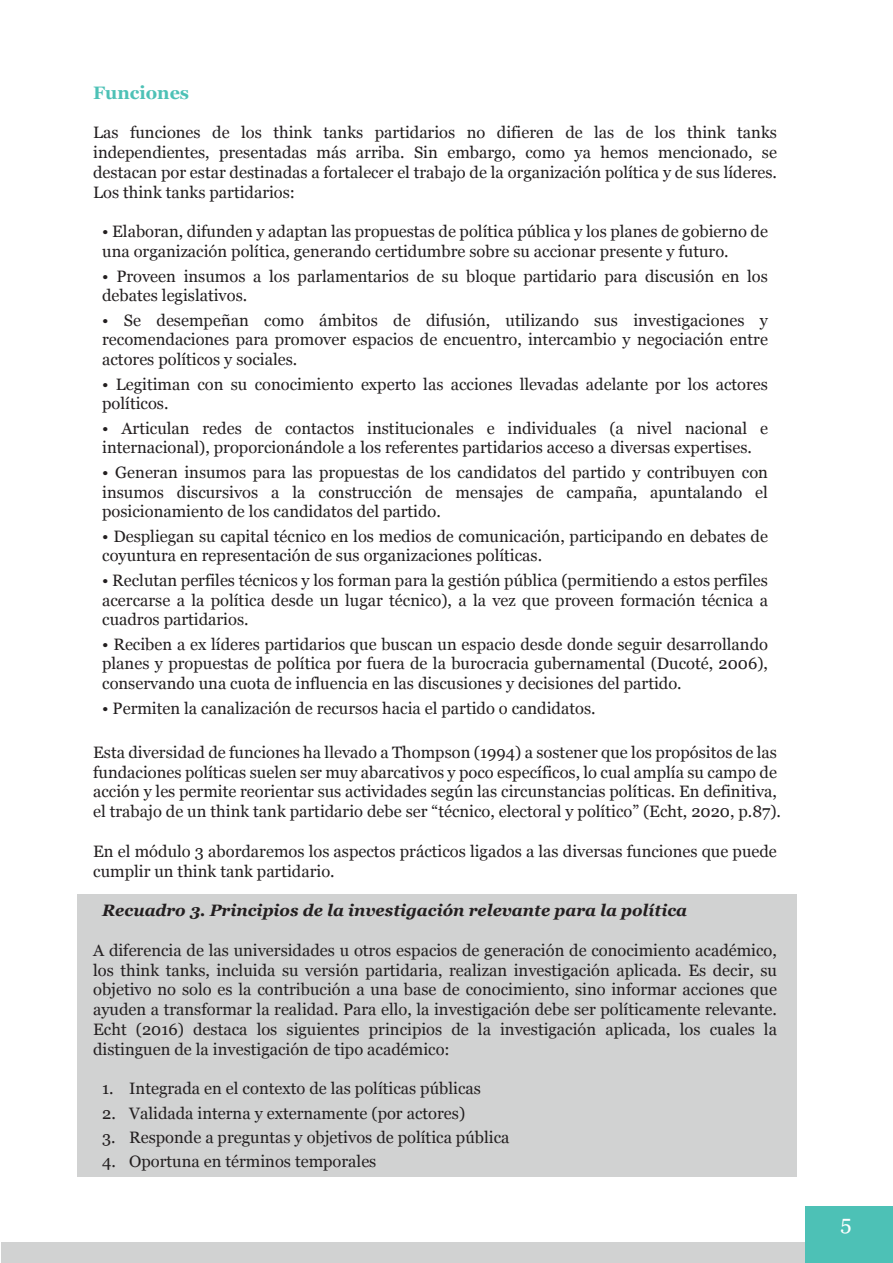
<style>
.page{position:relative;width:893px;height:1263px;background:#fff}
.page>*{position:absolute;margin:0;border:0;box-sizing:border-box;transform-origin:0 0}
.t1{font:21px "Georgia";color:#fff}
.t2{font:700 18px "Georgia";color:#4dc1b6}
.t3{font:16.5px/19.8px "Georgia";color:#231f20}
.t4{font:italic 700 16.5px "Georgia";color:#231f20}
</style>
<div class="page">
<div style="left:1px;top:1242px;width:806px;height:21px;background:#d1d2d2"></div>
<div style="left:805px;top:1205px;width:87px;height:57px;background:#4dc1b6"></div>
<div style="left:77px;top:894px;width:719px;height:282px;background:#d1d2d2"></div>
<p class="t2" style="left:93px;top:79px;width:98px">Funciones</p>
<p class="t3" style="left:93px;top:122px;width:685px;text-align:justify">Las funciones de los think tanks partidarios no difieren de las de los think tanks independientes, presentadas más arriba. Sin embargo, como ya hemos mencionado, se destacan por estar destinadas a fortalecer el trabajo de la organización política y de sus líderes.<br>Los think tanks partidarios:</p>
<p class="t3" style="left:102px;top:221px;width:667px">• Elaboran, difunden y adaptan las propuestas de política pública y los planes de gobierno de una organización política, generando certidumbre sobre su accionar presente y futuro.</p>
<p class="t3" style="left:102px;top:265px;width:667px">• Proveen insumos a los parlamentarios de su bloque partidario para discusión en los debates legislativos.</p>
<p class="t3" style="left:102px;top:309px;width:667px;text-align:justify">• Se desempeñan como ámbitos de difusión, utilizando sus investigaciones y recomendaciones para promover espacios de encuentro, intercambio y negociación entre actores políticos y sociales.</p>
<p class="t3" style="left:102px;top:373px;width:667px">• Legitiman con su conocimiento experto las acciones llevadas adelante por los actores políticos.</p>
<p class="t3" style="left:102px;top:417px;width:667px">• Articulan redes de contactos institucionales e individuales (a nivel nacional e internacional), proporcionándole a los referentes partidarios acceso a diversas expertises.</p>
<p class="t3" style="left:102px;top:461px;width:667px;text-align:justify">• Generan insumos para las propuestas de los candidatos del partido y contribuyen con insumos discursivos a la construcción de mensajes de campaña, apuntalando el posicionamiento de los candidatos del partido.</p>
<p class="t3" style="left:102px;top:525px;width:667px">• Despliegan su capital técnico en los medios de comunicación, participando en debates de coyuntura en representación de sus organizaciones políticas.</p>
<p class="t3" style="left:102px;top:569px;width:667px;text-align:justify">• Reclutan perfiles técnicos y los forman para la gestión pública (permitiendo a estos perfiles acercarse a la política desde un lugar técnico), a la vez que proveen formación técnica a cuadros partidarios.</p>
<p class="t3" style="left:102px;top:633px;width:667px;text-align:justify">• Reciben a ex líderes partidarios que buscan un espacio desde donde seguir desarrollando planes y propuestas de política por fuera de la burocracia gubernamental (Ducoté, 2006), conservando una cuota de influencia en las discusiones y decisiones del partido.</p>
<p class="t3" style="left:102px;top:697px;width:495px">• Permiten la canalización de recursos hacia el partido o candidatos.</p>
<p class="t3" style="left:93px;top:741px;width:689px">Esta diversidad de funciones ha llevado a Thompson (1994) a sostener que los propósitos de las fundaciones políticas suelen ser muy abarcativos y poco específicos, lo cual amplía su campo de acción y les permite reorientar sus actividades según las circunstancias políticas. En definitiva, el trabajo de un think tank partidario debe ser “técnico, electoral y político” (Echt, 2020, p.87).</p>
<p class="t3" style="left:93px;top:840px;width:685px">En el módulo 3 abordaremos los aspectos prácticos ligados a las diversas funciones que puede cumplir un think tank partidario.</p>
<p class="t4" style="left:102px;top:898px;width:586px">Recuadro 3. Principios de la investigación relevante para la política</p>
<p class="t3" style="left:93px;top:939px;width:685px;text-align:justify">A diferencia de las universidades u otros espacios de generación de conocimiento académico, los think tanks, incluida su versión partidaria, realizan investigación aplicada. Es decir, su objetivo no solo es la contribución a una base de conocimiento, sino informar acciones que ayuden a transformar la realidad. Para ello, la investigación debe ser políticamente relevante.<br>Echt (2016) destaca los siguientes principios de la investigación aplicada, los cuales la distinguen de la investigación de tipo académico:</p>
<p class="t3" style="left:102px;top:1078px;width:380px">1. Integrada en el contexto de las políticas públicas</p>
<p class="t3" style="left:102px;top:1102px;width:364px">2. Validada interna y externamente (por actores)</p>
<p class="t3" style="left:102px;top:1127px;width:409px">3. Responde a preguntas y objetivos de política pública</p>
<p class="t3" style="left:102px;top:1151px;width:276px">4. Oportuna en términos temporales</p>
<p class="t1" style="left:841px;top:1208px;width:13px">5</p>
</div>
